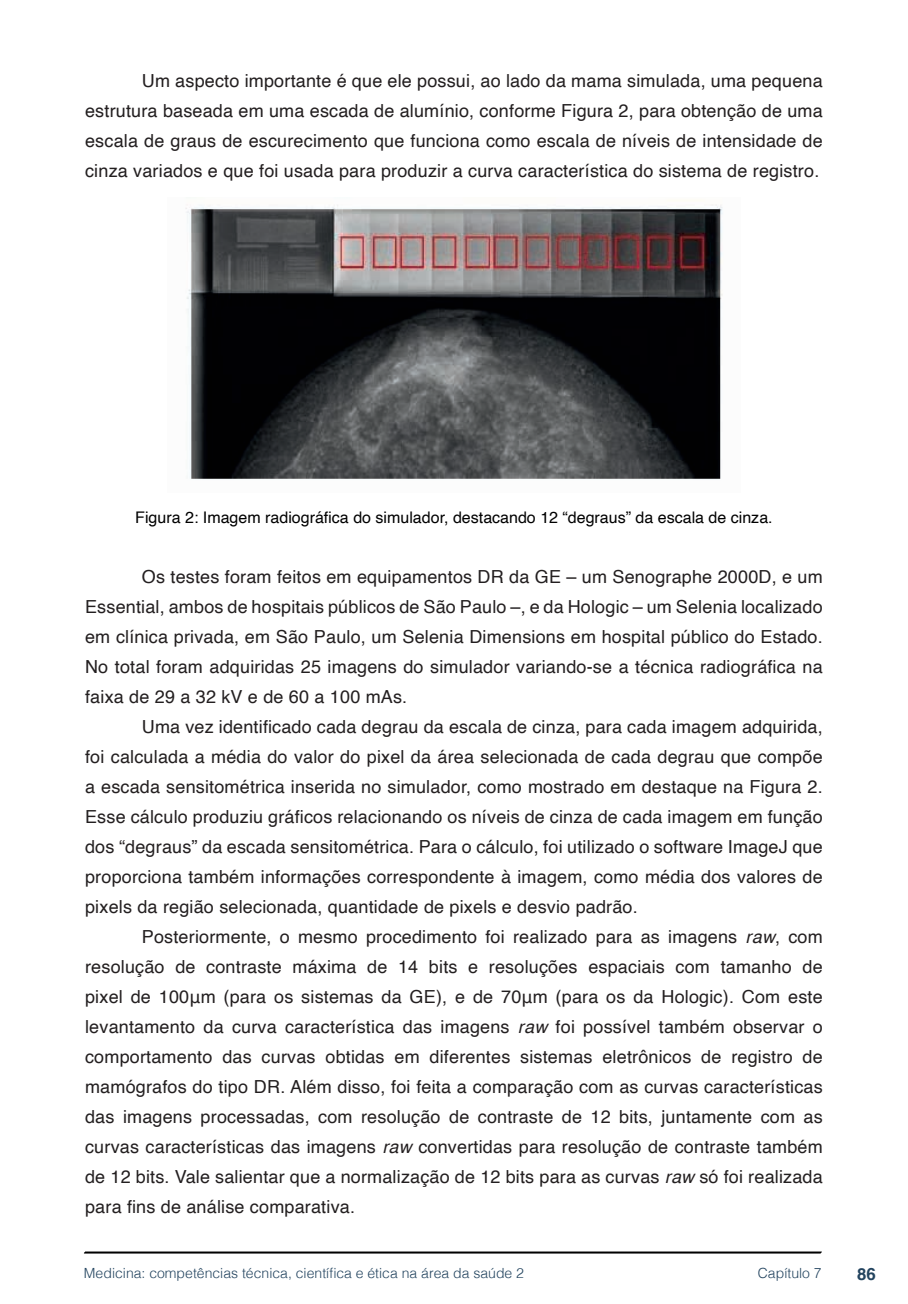
<style>
.page{position:relative;width:908px;height:1304px;background:#fff}
.page>*{position:absolute;margin:0;border:0;box-sizing:border-box;transform-origin:0 0}
.t1{font:18px/30px "Helvetica";letter-spacing:.01em;color:#231f20;text-align:justify}
.t2{font:700 16.8px "Helvetica";color:#23445f}
.t3{font:16px "Helvetica";color:#000}
.t4{font:300 14px "Helvetica";color:#23445f}
.s1{font-style:italic}
</style>
<div class="page">
<svg style="left:84px;top:1251px;width:737px;height:3px;background:#515151"></svg>
<img style="left:185px;top:200px;width:538px;height:279px">
<p class="t1" style="left:85px;top:66px;width:738px;text-indent:57px">Um aspecto importante é que ele possui, ao lado da mama simulada, uma pequena estrutura baseada em uma escada de alumínio, conforme Figura 2, para obtenção de uma escala de graus de escurecimento que funciona como escala de níveis de intensidade de cinza variados e que foi usada para produzir a curva característica do sistema de registro.</p>
<p class="t3" style="left:135px;top:505px;width:638px">Figura 2: Imagem radiográfica do simulador, destacando 12 “degraus” da escala de cinza.</p>
<p class="t1" style="left:85px;top:562px;width:738px;text-indent:57px">Os testes foram feitos em equipamentos DR da GE – um Senographe 2000D, e um Essential, ambos de hospitais públicos de São Paulo –, e da Hologic – um Selenia localizado em clínica privada, em São Paulo, um Selenia Dimensions em hospital público do Estado.<br>No total foram adquiridas 25 imagens do simulador variando-se a técnica radiográfica na faixa de 29 a 32 kV e de 60 a 100 mAs.</p>
<p class="t1" style="left:85px;top:713px;width:738px;text-indent:57px">Uma vez identificado cada degrau da escala de cinza, para cada imagem adquirida, foi calculada a média do valor do pixel da área selecionada de cada degrau que compõe a escada sensitométrica inserida no simulador, como mostrado em destaque na Figura 2.<br>Esse cálculo produziu gráficos relacionando os níveis de cinza de cada imagem em função dos “degraus” da escada sensitométrica. Para o cálculo, foi utilizado o software ImageJ que proporciona também informações correspondente à imagem, como média dos valores de pixels da região selecionada, quantidade de pixels e desvio padrão.</p>
<p class="t1" style="left:85px;top:923px;width:738px;text-indent:57px">Posteriormente, o mesmo procedimento foi realizado para as imagens <span class="s1">raw</span>, com resolução de contraste máxima de 14 bits e resoluções espaciais com tamanho de pixel de 100μm (para os sistemas da GE), e de 70μm (para os da Hologic). Com este levantamento da curva característica das imagens <span class="s1">raw</span> foi possível também observar o comportamento das curvas obtidas em diferentes sistemas eletrônicos de registro de mamógrafos do tipo DR. Além disso, foi feita a comparação com as curvas características das imagens processadas, com resolução de contraste de 12 bits, juntamente com as curvas características das imagens <span class="s1">raw</span> convertidas para resolução de contraste também de 12 bits. Vale salientar que a normalização de 12 bits para as curvas <span class="s1">raw</span> só foi realizada para fins de análise comparativa.</p>
<p class="t4" style="left:84px;top:1261px;width:441px">Medicina: competências técnica, científica e ética na área da saúde 2</p>
<p class="t4" style="left:757px;top:1261px;width:65px">Capítulo 7</p>
<p class="t2" style="left:856px;top:1264px;width:20px">86</p>
</div>
